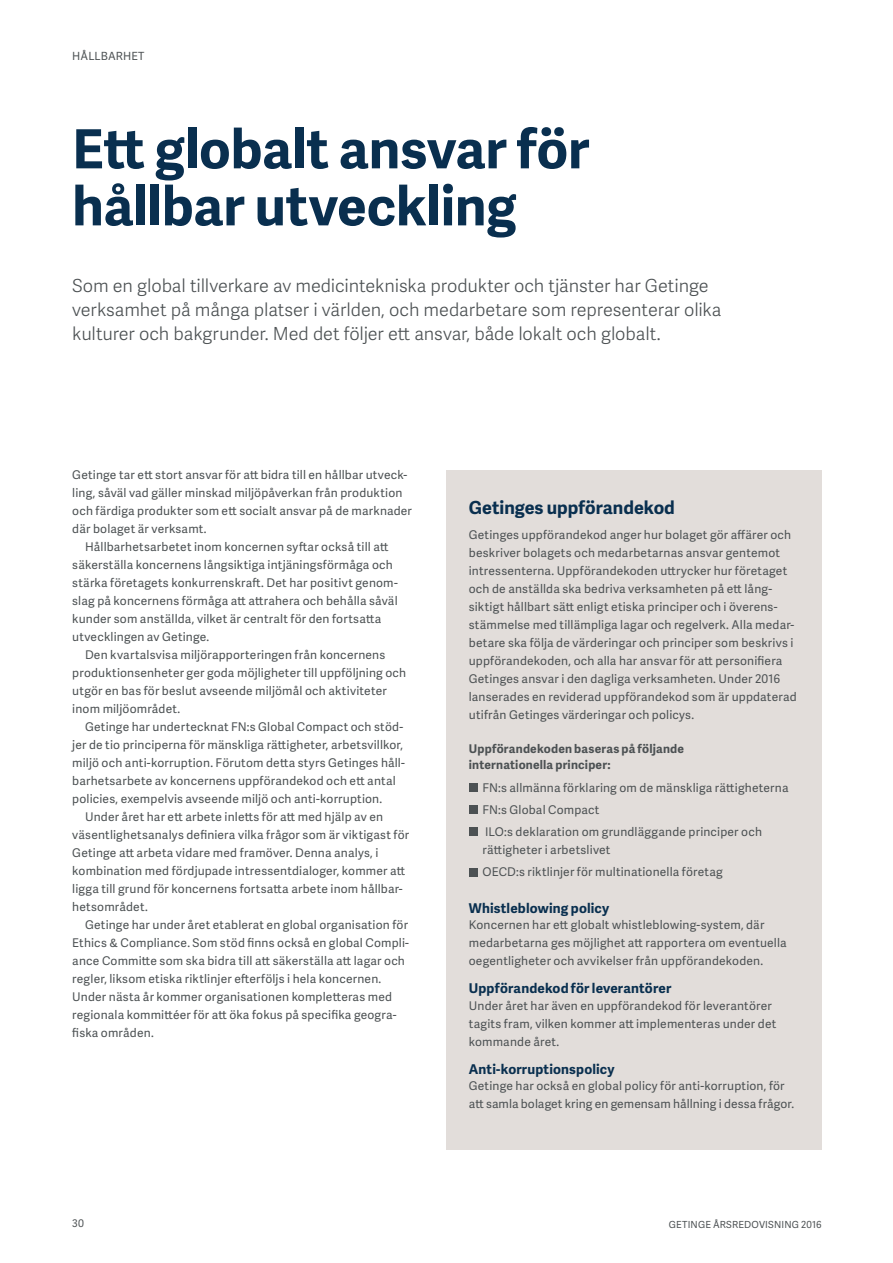
<style>
.page{position:relative;width:893px;height:1263px;background:#fff}
.page>*{position:absolute;margin:0;border:0;box-sizing:border-box;transform-origin:0 0}
.t1{font:700 54px/57px "Adelle Sans";color:#092f4f}
.t2{font:18px/24px "Adelle Sans Lt";letter-spacing:-.005em;color:#4c5153}
.t3{font:700 18px "Adelle Sans";color:#092f4f}
.t4{font:700 13.5px "Adelle Sans";letter-spacing:.01em;color:#092f4f}
.t5{font:12px/18px "Adelle Sans";letter-spacing:.015em;color:#4c5153}
.t6{font:700 12px/16.5px "Adelle Sans";letter-spacing:.015em;color:#4c5153}
.t7{font:11.25px "Adelle Sans";letter-spacing:.005em;color:#4c5153}
.t8{font:10.5px "Adelle Sans";color:#4c5153}
.t9{font:9.75px "Adelle Sans";letter-spacing:.02em;color:#4c5153}
</style>
<div class="page">
<div style="left:446px;top:470px;width:376px;height:679px;background:#e2ddda"></div>
<div style="left:469px;top:783px;width:8px;height:9px;background:#4c5153"></div>
<div style="left:469px;top:805px;width:8px;height:9px;background:#4c5153"></div>
<div style="left:469px;top:828px;width:8px;height:8px;background:#4c5153"></div>
<div style="left:469px;top:868px;width:8px;height:8px;background:#4c5153"></div>
<p class="t7" style="left:72px;top:48px;width:74px">HÅLLBARHET</p>
<h1 class="t1" style="left:72px;top:118px;width:519px">Ett globalt ansvar för hållbar utveckling</h1>
<p class="t2" style="left:72px;top:273px;width:651px">Som en global tillverkare av medicintekniska produkter och tjänster har Getinge verksamhet på många platser i världen, och medarbetare som representerar olika kulturer och bakgrunder. Med det följer ett ansvar, både lokalt och globalt.</p>
<p class="t5" style="left:72px;top:465px;width:337px">Getinge tar ett stort ansvar för att bidra till en hållbar utveck-</p>
<p class="t5" style="left:72px;top:483px;width:332px">ling, såväl vad gäller minskad miljöpåverkan från produktion</p>
<p class="t5" style="left:72px;top:501px;width:341px">och färdiga produkter som ett socialt ansvar på de marknader</p>
<p class="t5" style="left:72px;top:519px;width:136px">där bolaget är verksamt.</p>
<p class="t5" style="left:85px;top:537px;width:305px">Hållbarhetsarbetet inom koncernen syftar också till att</p>
<p class="t5" style="left:72px;top:555px;width:322px">säkerställa koncernens långsiktiga intjäningsförmåga och</p>
<p class="t5" style="left:72px;top:573px;width:327px">stärka företagets konkurrenskraft. Det har positivt genom-</p>
<p class="t5" style="left:72px;top:591px;width:327px">slag på koncernens förmåga att attrahera och behålla såväl</p>
<p class="t5" style="left:72px;top:609px;width:310px">kunder som anställda, vilket är centralt för den fortsatta</p>
<p class="t5" style="left:72px;top:627px;width:138px">utvecklingen av Getinge.</p>
<p class="t5" style="left:85px;top:645px;width:302px">Den kvartalsvisa miljörapporteringen från koncernens</p>
<p class="t5" style="left:72px;top:663px;width:335px">produktionsenheter ger goda möjligheter till uppföljning och</p>
<p class="t5" style="left:72px;top:681px;width:316px">utgör en bas för beslut avseende miljömål och aktiviteter</p>
<p class="t5" style="left:72px;top:699px;width:109px">inom miljöområdet.</p>
<p class="t5" style="left:85px;top:717px;width:320px">Getinge har undertecknat FN:s Global Compact och stöd-</p>
<p class="t5" style="left:72px;top:735px;width:332px">jer de tio principerna för mänskliga rättigheter, arbetsvillkor,</p>
<p class="t5" style="left:72px;top:753px;width:334px">miljö och anti-korruption. Förutom detta styrs Getinges håll-</p>
<p class="t5" style="left:72px;top:771px;width:325px">barhetsarbete av koncernens uppförandekod och ett antal</p>
<p class="t5" style="left:72px;top:789px;width:311px">policies, exempelvis avseende miljö och anti-korruption.</p>
<p class="t5" style="left:85px;top:807px;width:300px">Under året har ett arbete inletts för att med hjälp av en</p>
<p class="t5" style="left:72px;top:825px;width:338px">väsentlighetsanalys definiera vilka frågor som är viktigast för</p>
<p class="t5" style="left:72px;top:843px;width:308px">Getinge att arbeta vidare med framöver. Denna analys, i</p>
<p class="t5" style="left:72px;top:861px;width:334px">kombination med fördjupade intressentdialoger, kommer att</p>
<p class="t5" style="left:72px;top:879px;width:332px">ligga till grund för koncernens fortsatta arbete inom hållbar-</p>
<p class="t5" style="left:72px;top:897px;width:77px">hetsområdet.</p>
<p class="t5" style="left:85px;top:915px;width:324px">Getinge har under året etablerat en global organisation för</p>
<p class="t5" style="left:72px;top:933px;width:338px">Ethics &amp; Compliance. Som stöd finns också en global Compli-</p>
<p class="t5" style="left:72px;top:951px;width:334px">ance Committe som ska bidra till att säkerställa att lagar och</p>
<p class="t5" style="left:72px;top:969px;width:311px">regler, liksom etiska riktlinjer efterföljs i hela koncernen.</p>
<p class="t5" style="left:72px;top:987px;width:321px">Under nästa år kommer organisationen kompletteras med</p>
<p class="t5" style="left:72px;top:1005px;width:326px">regionala kommittéer för att öka fokus på specifika geogra-</p>
<p class="t5" style="left:72px;top:1023px;width:83px">fiska områden.</p>
<h2 class="t3" style="left:469px;top:495px;width:208px">Getinges uppförandekod</h2>
<p class="t5" style="left:469px;top:526px;width:329px">Getinges uppförandekod anger hur bolaget gör affärer och beskriver bolagets och medarbetarnas ansvar gentemot intressenterna. Uppförandekoden uttrycker hur företaget och de anställda ska bedriva verksamheten på ett lång&shy;siktigt hållbart sätt enligt etiska principer och i överens&shy;stämmelse med tillämpliga lagar och regelverk. Alla medar&shy;betare ska följa de värderingar och principer som beskrivs i uppförandekoden, och alla har ansvar för att personifiera Getinges ansvar i den dagliga verksamheten. Under 2016 lanserades en reviderad uppförandekod som är uppdaterad utifrån Getinges värderingar och policys.</p>
<p class="t6" style="left:469px;top:740px;width:217px">Uppförandekoden baseras på följande internationella principer:</p>
<p class="t5" style="left:482px;top:776px;width:308px;line-height:22.2px">FN:s allmänna förklaring om de mänskliga rättigheterna<br>FN:s Global Compact<br>ILO:s deklaration om grundläggande principer och</p>
<p class="t5" style="left:482px;top:838px;width:242px;line-height:22.2px">rättigheter i arbetslivet<br>OECD:s riktlinjer för multinationella företag</p>
<p class="t4" style="left:469px;top:898px;width:142px">Whistleblowing policy</p>
<p class="t5" style="left:469px;top:916px;width:319px">Koncernen har ett globalt whistleblowing-system, där medarbetarna ges möjlighet att rapportera om eventuella oegentligheter och avvikelser från uppförandekoden.</p>
<p class="t4" style="left:469px;top:979px;width:204px">Uppförandekod för leverantörer</p>
<p class="t5" style="left:469px;top:996px;width:309px">Under året har även en uppförandekod för leverantörer tagits fram, vilken kommer att implementeras under det kommande året.</p>
<p class="t4" style="left:469px;top:1059px;width:147px">Anti-korruptionspolicy</p>
<p class="t5" style="left:469px;top:1077px;width:327px">Getinge har också en global policy för anti-korruption, för att samla bolaget kring en gemensam hållning i dessa frågor.</p>
<p class="t8" style="left:72px;top:1216px;width:13px">30</p>
<p class="t9" style="left:669px;top:1217px;width:154px">GETINGE ÅRSREDOVISNING 2016</p>
</div>
